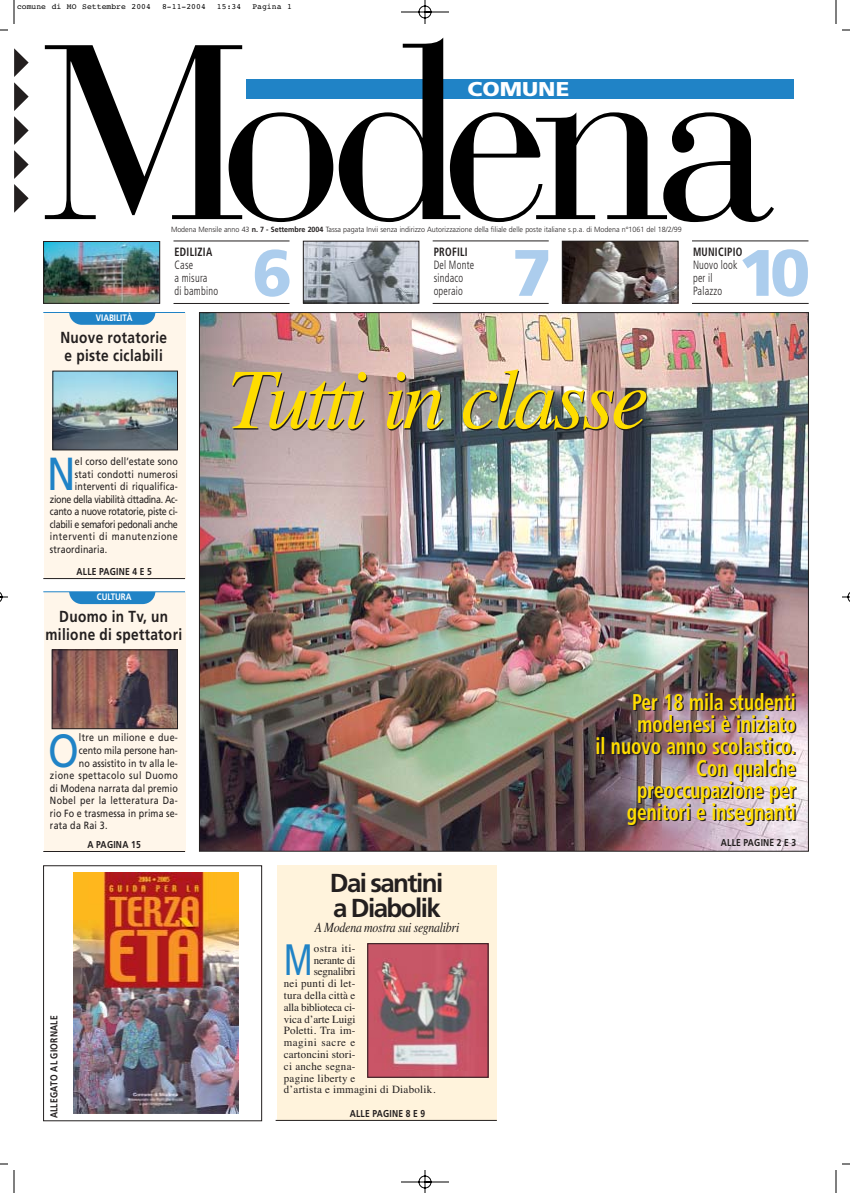
<style>
.page{position:relative;width:850px;height:1193px;background:#fff}
.page>*{position:absolute;margin:0;border:0;box-sizing:border-box;transform-origin:0 0}
.t1{font:italic 86.1px "Times";letter-spacing:-.05em;color:#fd0}
.t2{font:900 65.5px "Frutiger";color:#accded}
.t3{font:46.5px "Frutiger";color:#2083c6;scale:.85 1}
.t4{font:46.3px "Frutiger";color:#2083c6;scale:.85 1}
.t5{font:condensed 43.9px "Frutiger";color:#2083c6;scale:.85 1}
.t6{font:700 26px/25px "Frutiger";letter-spacing:-.06em;color:#231f1f}
.t7{font:700 condensed 22.7px/22px "Frutiger";color:#fd0;text-align:right;scale:.85 1}
.t8{font:900 20px "Frutiger";color:#fff;scale:1.12 1}
.t9{font:700 16px/18px "Frutiger";letter-spacing:.03em;color:#231f1f;text-align:center;scale:.85 1}
.t10{font:italic 14px "Times";letter-spacing:-.02em;color:#231f1f;scale:.85 1}
.t11{font:300 condensed 12px/13px "Frutiger";letter-spacing:.025em;color:#231f1f;scale:.85 1}
.t12{font:700 condensed 12px "Frutiger";letter-spacing:.025em;color:#231f1f;scale:.85 1}
.t13{font:11px "Times";letter-spacing:.02em;color:#231f1f}
.t14{font:11px "Times";letter-spacing:-.025em;color:#231f1f}
.t15{font:11px "Times";letter-spacing:-.01em;color:#231f1f}
.t16{font:11px "Times";letter-spacing:.045em;color:#231f1f}
.t17{font:11px "Times";letter-spacing:-.015em;color:#231f1f}
.t18{font:11px "Times";letter-spacing:.04em;color:#231f1f}
.t19{font:11px "Times";letter-spacing:-.02em;color:#231f1f}
.t20{font:10.5px "Frutiger";letter-spacing:.01em;color:#231f1f;scale:.85 1}
.t21{font:10.5px "Frutiger";letter-spacing:-.04em;color:#231f1f;scale:.85 1}
.t22{font:10.5px "Frutiger";letter-spacing:-.025em;color:#231f1f;scale:.85 1}
.t23{font:10.5px "Frutiger";letter-spacing:-.035em;color:#231f1f;scale:.85 1}
.t24{font:10.5px "Frutiger";letter-spacing:.035em;color:#231f1f;scale:.85 1}
.t25{font:10.5px "Frutiger";letter-spacing:.055em;color:#231f1f;scale:.85 1}
.t26{font:10.5px "Frutiger";letter-spacing:.045em;color:#231f1f;scale:.85 1}
.t27{font:10.5px "Frutiger";letter-spacing:-.01em;color:#231f1f;scale:.85 1}
.t28{font:700 10px "Frutiger";letter-spacing:.03em;color:#231f1f;scale:.85 1}
.t29{font:700 9.4px "Frutiger";color:#fff;scale:.85 1}
.t30{font:8px "Courier";letter-spacing:.01em;color:#000}
.t31{font:300 7.5px "Frutiger";color:#231f1f;scale:.95 1}
.s1{font-weight:700}
</style>
<div class="page">
<img style="left:0;top:0;width:850px;height:1193px">
<p class="t30" style="left:17px;top:4px;width:135px">comune di MO Settembre 2004</p>
<p class="t30" style="left:162px;top:4px;width:45px">8-11-2004</p>
<p class="t30" style="left:217px;top:4px;width:26px">15:34</p>
<p class="t30" style="left:252px;top:4px;width:41px">Pagina 1</p>
<h3 class="t8" style="left:468px;top:81px;width:92px">COMUNE</h3>
<p class="t29" style="left:96px;top:314px;width:45px">VIABILITÀ</p>
<p class="t31" style="left:171px;top:227px;width:539px">Modena Mensile anno 43 <span class="s1">n. 7 - Settembre 2004</span> Tassa pagata Invii senza indirizzo Autorizzazione della filiale delle poste italiane s.p.a. di Modena n°1061 del 18/2/99</p>
<h2 class="t2" style="left:252px;top:247px;width:42px">6</h2>
<h2 class="t2" style="left:512px;top:247px;width:42px">7</h2>
<h2 class="t2" style="left:738px;top:247px;width:74px">10</h2>
<p class="t12" style="left:434px;top:247px;width:42px">PROFILI</p>
<p class="t11" style="left:434px;top:259px;width:49px">Del Monte sindaco operaio</p>
<p class="t12" style="left:175px;top:247px;width:46px">EDILIZIA</p>
<p class="t11" style="left:175px;top:260px;width:53px">Case<br>a misura<br>di bambino</p>
<p class="t12" style="left:693px;top:247px;width:60px">MUNICIPIO</p>
<p class="t11" style="left:693px;top:260px;width:54px">Nuovo look per il<br>Palazzo</p>
<h3 class="t9" style="left:60px;top:329px;width:127px;text-align:left">Nuove rotatorie e piste ciclabili</h3>
<h3 class="t4" style="left:47px;top:455px;width:35px">N</h3>
<p class="t20" style="left:75px;top:457px;width:123px">el corso dell’estate sono</p>
<p class="t20" style="left:75px;top:470px;width:123px">stati condotti numerosi</p>
<p class="t20" style="left:75px;top:482px;width:123px">interventi di riqualifica-</p>
<p class="t21" style="left:50px;top:495px;width:152px">zione della viabilità cittadina. Ac-</p>
<p class="t22" style="left:50px;top:507px;width:152px">canto a nuove rotatorie, piste ci-</p>
<p class="t23" style="left:50px;top:520px;width:152px">clabili e semafori pedonali anche</p>
<p class="t25" style="left:50px;top:532px;width:152px">interventi di manutenzione</p>
<p class="t20" style="left:50px;top:545px;width:69px">straordinaria.</p>
<p class="t28" style="left:76px;top:568px;width:90px">ALLE PAGINE 4 E 5</p>
<p class="t29" style="left:97px;top:593px;width:42px">CULTURA</p>
<h3 class="t9" style="left:45px;top:608px;width:162px">Duomo in Tv, un milione di spettatori</h3>
<h3 class="t3" style="left:48px;top:732px;width:38px">O</h3>
<p class="t20" style="left:79px;top:733px;width:118px">ltre un milione e due-</p>
<p class="t27" style="left:79px;top:746px;width:118px">cento mila persone han-</p>
<p class="t20" style="left:79px;top:759px;width:118px">no assistito in tv alla le-</p>
<p class="t26" style="left:50px;top:771px;width:152px">zione spettacolo sul Duomo</p>
<p class="t20" style="left:50px;top:784px;width:152px">di Modena narrata dal premio</p>
<p class="t24" style="left:50px;top:796px;width:152px">Nobel per la letteratura Da-</p>
<p class="t20" style="left:50px;top:809px;width:152px">rio Fo e trasmessa in prima se-</p>
<p class="t20" style="left:50px;top:821px;width:69px">rata da Rai 3.</p>
<p class="t28" style="left:88px;top:841px;width:64px">A PAGINA 15</p>
<p class="t28" style="left:50px;top:1118px;width:123px;rotate:-90deg">ALLEGATO AL GIORNALE</p>
<h1 class="t1" style="left:227px;top:368px;width:424px">Tutti in classe</h1>
<h3 class="t7" style="left:595px;top:693px;width:237px">Per 18 mila studenti modenesi è iniziato<br>il nuovo anno scolastico.<br>Con qualche preoccupazione per genitori e insegnanti</h3>
<h3 class="t6" style="left:330px;top:873px;width:115px">Dai santini a Diabolik</h3>
<h3 class="t10" style="left:315px;top:922px;width:172px">A Modena mostra sui segnalibri</h3>
<p class="t18" style="left:314px;top:944px;width:43px">ostra iti-</p>
<p class="t19" style="left:314px;top:956px;width:43px">nerante di</p>
<p class="t17" style="left:314px;top:968px;width:43px">segnalibri</p>
<p class="t13" style="left:284px;top:980px;width:73px">nei punti di let-</p>
<p class="t13" style="left:284px;top:991px;width:73px">tura della città e</p>
<p class="t14" style="left:284px;top:1003px;width:73px">alla biblioteca ci-</p>
<p class="t15" style="left:284px;top:1015px;width:73px">vica d’arte Luigi</p>
<p class="t13" style="left:284px;top:1027px;width:73px">Poletti. Tra im-</p>
<p class="t16" style="left:284px;top:1039px;width:73px">magini sacre e</p>
<p class="t13" style="left:284px;top:1050px;width:73px">cartoncini stori-</p>
<p class="t13" style="left:284px;top:1062px;width:73px">ci anche segna-</p>
<p class="t13" style="left:284px;top:1074px;width:73px">pagine liberty e</p>
<p class="t13" style="left:284px;top:1086px;width:153px">d’artista e immagini di Diabolik.</p>
<h3 class="t5" style="left:284px;top:942px;width:36px">M</h3>
<p class="t28" style="left:350px;top:1109px;width:90px">ALLE PAGINE 8 E 9</p>
<p class="t28" style="left:721px;top:839px;width:90px">ALLE PAGINE 2 E 3</p>
</div>
